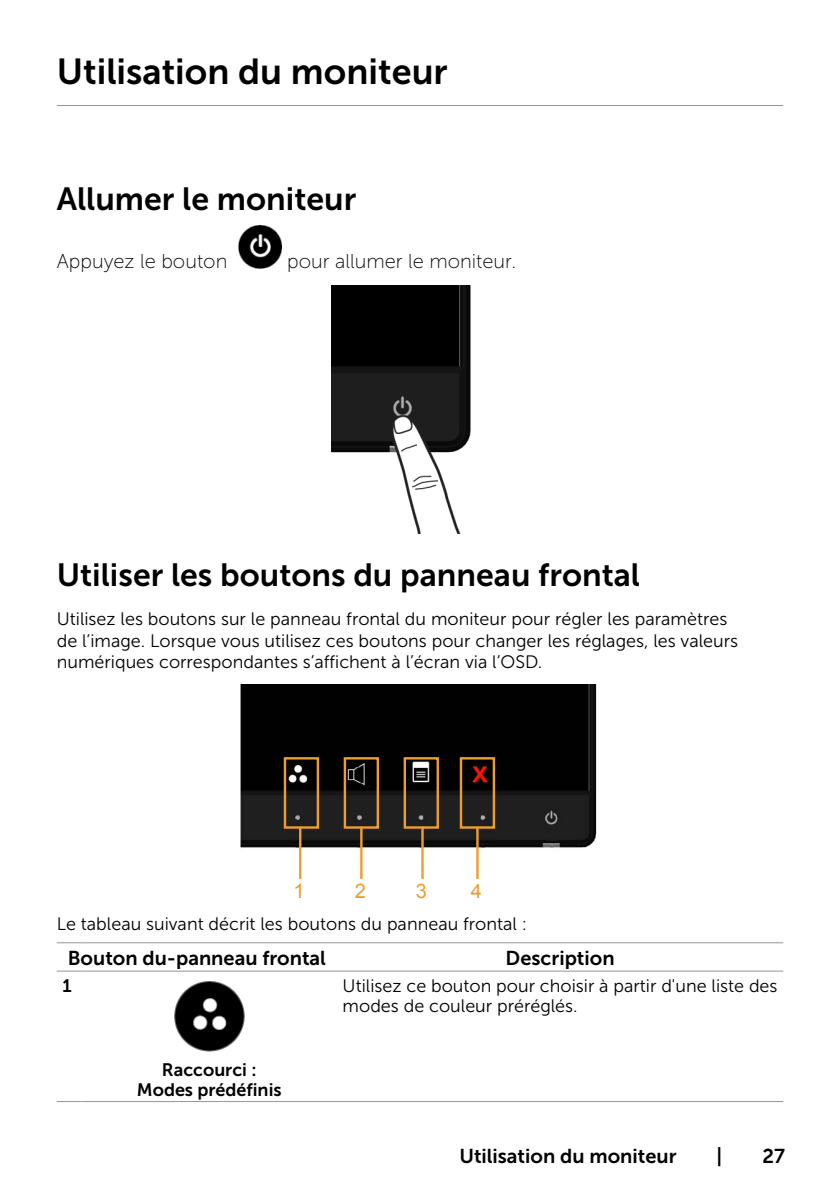
<style>
.page{position:relative;width:840px;height:1191px;background:#fff}
.page>*{position:absolute;margin:0;border:0;box-sizing:border-box;transform-origin:0 0}
.Head1{font:36px "Museo Sans For Dell 700";color:#000}
.Head2{font:32px "Museo Sans For Dell 700";color:#000}
.Table_Head{font:20px "Museo Sans For Dell 700";color:#000}
.t1{font:20px "Museo Sans For Dell 100";color:#000}
.t2{font:20px "Arial";color:#ed9e2f}
.Table_Paragraph{font:18px/21.6px "Museo Sans For Dell 300";color:#000}
.Paragraph{font:18px "Museo Sans For Dell 300";color:#000}
.Table_Paragraph-Cent{font:18px/20px "Museo Sans For Dell 700";color:#000;text-align:center}
.Table_Paragraph-2{font:18px "Museo Sans For Dell 700";color:#000}
</style>
<div class="page">
<hr style="left:57px;top:105px;width:725px;height:1px;background:#939598">
<img style="left:238px;top:225px;width:43px;height:43px">
<img style="left:331px;top:285px;width:140px;height:248px">
<img style="left:241px;top:684px;width:356px;height:169px">
<svg style="left:57px;top:942px;width:24px;height:1px"></svg>
<hr style="left:81px;top:942px;width:256px;height:1px;background:#939598">
<svg style="left:57px;top:970px;width:24px;height:1px"></svg>
<hr style="left:81px;top:970px;width:256px;height:1px;background:#939598">
<hr style="left:337px;top:942px;width:445px;height:1px;background:#939598">
<hr style="left:337px;top:970px;width:445px;height:1px;background:#939598">
<svg style="left:57px;top:1101px;width:24px;height:1px"></svg>
<hr style="left:81px;top:1101px;width:256px;height:1px;background:#939598">
<hr style="left:337px;top:1101px;width:445px;height:1px;background:#939598">
<img style="left:174px;top:981px;width:70px;height:70px">
<hr style="left:299px;top:826px;width:2px;height:53px;background:#ed9e2f">
<div style="left:283px;top:757px;width:36px;height:71px;border:2px solid #ed9e2f"></div>
<div style="left:343px;top:757px;width:36px;height:71px;border:2px solid #ed9e2f"></div>
<div style="left:403px;top:757px;width:35px;height:71px;border:2px solid #ed9e2f"></div>
<div style="left:459px;top:757px;width:36px;height:71px;border:2px solid #ed9e2f"></div>
<hr style="left:360px;top:826px;width:2px;height:53px;background:#ed9e2f">
<hr style="left:421px;top:826px;width:2px;height:53px;background:#ed9e2f">
<hr style="left:476px;top:826px;width:2px;height:53px;background:#ed9e2f">
<p class="Head1" style="left:57px;top:51px;width:392px">Utilisation du moniteur</p>
<p class="Head2" style="left:57px;top:181px;width:301px">Allumer le moniteur</p>
<p class="t1" style="left:57px;top:251px;width:172px">Appuyez le bouton</p>
<p class="t1" style="left:287px;top:251px;width:230px">pour allumer le moniteur.</p>
<p class="Head2" style="left:57px;top:557px;width:584px">Utiliser les boutons du panneau frontal</p>
<p class="Table_Paragraph" style="left:57px;top:608px;width:682px">Utilisez les boutons sur le panneau frontal du moniteur pour régler les paramètres de l’image. Lorsque vous utilisez ces boutons pour changer les réglages, les valeurs numériques correspondantes s’affichent à l’écran via l’OSD.</p>
<p class="t2" style="left:293px;top:878px;width:13px">1</p>
<p class="t2" style="left:354px;top:878px;width:13px">2</p>
<p class="t2" style="left:415px;top:878px;width:13px">3</p>
<p class="t2" style="left:470px;top:878px;width:13px">4</p>
<p class="Paragraph" style="left:57px;top:914px;width:471px">Le tableau suivant décrit les boutons du panneau frontal :</p>
<p class="Table_Head" style="left:68px;top:947px;width:259px">Bouton du‑ panneau frontal</p>
<p class="Table_Head" style="left:505px;top:947px;width:110px">Description</p>
<p class="Table_Paragraph-2" style="left:62px;top:975px;width:11px">1</p>
<p class="Table_Paragraph" style="left:342px;top:976px;width:436px;line-height:20px">Utilisez ce bouton pour choisir à partir d'une liste des modes de couleur préréglés.</p>
<p class="Table_Paragraph-Cent" style="left:137px;top:1059px;width:146px">Raccourci :<br>Modes prédéfinis</p>
<p class="Table_Head" style="left:459px;top:1144px;width:219px">Utilisation du moniteur</p>
<p class="Table_Head" style="left:716px;top:1144px;width:7px">|</p>
<p class="Table_Head" style="left:762px;top:1144px;width:24px">27</p>
</div>
